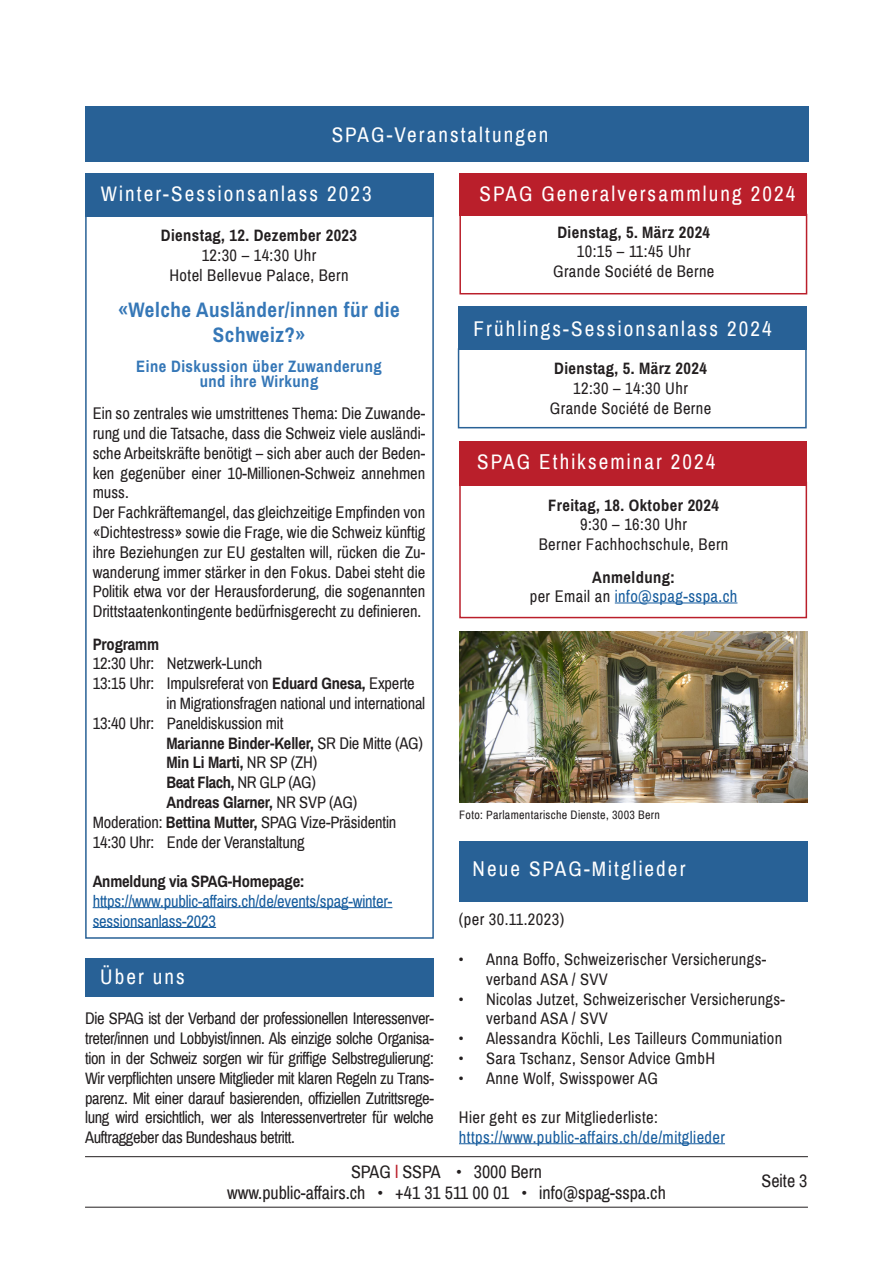
<style>
.page{position:relative;width:893px;height:1263px;background:#fff}
.page>*{position:absolute;margin:0;border:0;box-sizing:border-box;transform-origin:0 0}
.t1{font:21px "Archivo Narrow";letter-spacing:.1em;color:#fff}
.t2{font:700 21px/25.2px "Archivo Narrow";letter-spacing:.025em;color:#3577b7;text-align:center}
.t3{font:18px/21.6px "Archivo Narrow";color:#231f20;text-align:center}
.Spag_normal{font:16.5px/19.8px "Archivo Narrow";letter-spacing:.02em;color:#231f20;text-align:justify}
.Spag_normal-2{font:16.5px "Archivo Narrow";letter-spacing:-.01em;color:#231f20}
.t4{font:700 16.5px "Archivo Narrow";letter-spacing:-.01em;color:#231f20}
.t5{font:700 16.5px "Archivo Narrow";letter-spacing:.025em;color:#231f20}
.Spag_normal-3{font:16.5px "Archivo Narrow";letter-spacing:-.01em;color:#175d9e}
.Spag_normal-4{font:16.5px "Archivo Narrow";letter-spacing:.025em;color:#175d9e}
.t6{font:700 16.5px "Archivo Narrow";letter-spacing:.03em;color:#3577b7}
.Spag_normal-5{font:16.5px "Archivo Narrow";letter-spacing:-.015em;color:#231f20}
.t7{font:12px "Archivo Narrow";letter-spacing:.025em;color:#231f20}
.s1{font-weight:700}
.s2{font-weight:400}
.s3{color:#231f20}
.s4{color:#ba1f2b}
</style>
<div class="page">
<hr style="left:85px;top:1156px;width:723px;height:1px;background:#231f20">
<hr style="left:85px;top:1207px;width:723px;height:1px;background:#231f20">
<hr style="left:93px;top:907px;width:299px;height:1px;background:#175d9e">
<hr style="left:93px;top:927px;width:123px;height:1px;background:#175d9e">
<div style="left:85px;top:173px;width:349px;height:43px;background:#286196"></div>
<div style="left:85px;top:212px;width:349px;height:727px;border:2px solid #286196"></div>
<hr style="left:615px;top:603px;width:122px;height:1px;background:#175d9e">
<div style="left:459px;top:482px;width:348px;height:136px;border:2px solid #ba1f2b"></div>
<div style="left:459px;top:442px;width:348px;height:44px;background:#ba1f2b"></div>
<div style="left:459px;top:173px;width:348px;height:43px;background:#ba1f2b"></div>
<div style="left:459px;top:214px;width:348px;height:80px;border:2px solid #ba1f2b"></div>
<div style="left:458px;top:348px;width:349px;height:80px;border:2px solid #286196"></div>
<div style="left:458px;top:307px;width:348px;height:43px;background:#286196"></div>
<div style="left:85px;top:106px;width:723px;height:56px;background:#286196"></div>
<img style="left:459px;top:631px;width:349px;height:172px">
<div style="left:86px;top:958px;width:348px;height:39px;background:#286196"></div>
<hr style="left:459px;top:1143px;width:266px;height:1px;background:#175d9e">
<div style="left:459px;top:841px;width:349px;height:60px;background:#286196"></div>
<p class="t1" style="left:332px;top:121px;width:218px">SPAG-Veranstaltungen</p>
<p class="t1" style="left:101px;top:181px;width:272px">Winter-Sessionsanlass 2023</p>
<p class="t5" style="left:161px;top:225px;width:198px">Dienstag, 12. Dezember 2023</p>
<p class="Spag_normal" style="left:202px;top:245px;width:116px">12:30 – 14:30 Uhr</p>
<p class="Spag_normal" style="left:169px;top:265px;width:181px">Hotel Bellevue Palace, Bern</p>
<p class="t2" style="left:118px;top:297px;width:283px">«Welche Ausländer/innen für die<br>Schweiz?»</p>
<p class="t6" style="left:136px;top:356px;width:247px">Eine Diskussion über Zuwanderung</p>
<p class="t6" style="left:200px;top:371px;width:120px">und ihre Wirkung</p>
<p class="Spag_normal" style="left:93px;top:404px;width:334px">Ein so zentrales wie umstrittenes Thema: Die Zuwande&shy;rung und die Tatsache, dass die Schweiz viele ausländi&shy;sche Arbeitskräfte benötigt – sich aber auch der Beden&shy;ken gegenüber einer 10-Millionen-Schweiz annehmen muss.</p>
<p class="Spag_normal" style="left:93px;top:503px;width:334px">Der Fachkräftemangel, das gleichzeitige Empfinden von «Dichtestress» sowie die Frage, wie die Schweiz künftig ihre Beziehungen zur EU gestalten will, rücken die Zu&shy;wanderung immer stärker in den Fokus. Dabei steht die Politik etwa vor der Herausforderung, die sogenannten Drittstaatenkontingente bedürfnisgerecht zu definieren.</p>
<p class="t4" style="left:93px;top:634px;width:68px">Programm</p>
<p class="Spag_normal-2" style="left:93px;top:654px;width:171px">12:30 Uhr: Netzwerk-Lunch</p>
<p class="Spag_normal-2" style="left:93px;top:673px;width:324px">13:15 Uhr: Impulsreferat von <span class="s1">Eduard Gnesa,</span> Experte</p>
<p class="Spag_normal-5" style="left:166px;top:693px;width:260px">in Migrationsfragen national und international</p>
<p class="Spag_normal-2" style="left:93px;top:713px;width:192px">13:40 Uhr: Paneldiskussion mit</p>
<p class="t4" style="left:166px;top:733px;width:258px">Marianne Binder-Keller, <span class="s2">SR Die Mitte (AG)</span></p>
<p class="t4" style="left:166px;top:753px;width:152px">Min Li Marti, <span class="s2">NR SP (ZH)</span></p>
<p class="t4" style="left:166px;top:772px;width:151px">Beat Flach, <span class="s2">NR GLP (AG)</span></p>
<p class="t4" style="left:166px;top:792px;width:192px">Andreas Glarner, <span class="s2">NR SVP (AG)</span></p>
<p class="Spag_normal-2" style="left:93px;top:812px;width:305px">Moderation: <span class="s1">Bettina Mutter,</span> SPAG Vize-Präsidentin</p>
<p class="Spag_normal-2" style="left:93px;top:832px;width:214px">14:30 Uhr: Ende der Veranstaltung</p>
<p class="t4" style="left:93px;top:871px;width:213px">Anmeldung via SPAG-Homepage:</p>
<p class="Spag_normal-3" style="left:93px;top:891px;width:301px">https://www.public-affairs.ch/de/events/spag-winter-</p>
<p class="Spag_normal-3" style="left:93px;top:911px;width:125px">sessionsanlass-2023</p>
<p class="t1" style="left:100px;top:964px;width:86px">Über uns</p>
<p class="Spag_normal" style="left:85px;top:1009px;width:350px">Die SPAG ist der Verband der professionellen Interessenver&shy;treter/innen und Lobbyist/innen. Als einzige solche Organisa&shy;tion in der Schweiz sorgen wir für griffige Selbstregulierung:<br>Wir verpflichten -unsere Mitglieder mit klaren Regeln zu Trans&shy;parenz. Mit -einer darauf basierenden, offiziellen Zutrittsrege&shy;lung wird ersichtlich, wer als Interessenvertreter für welche Auftraggeber das Bundeshaus betritt.</p>
<p class="t1" style="left:480px;top:181px;width:317px">SPAG Generalversammlung 2024</p>
<p class="t5" style="left:557px;top:222px;width:154px">Dienstag, 5. März 2024</p>
<p class="Spag_normal" style="left:577px;top:242px;width:115px">10:15 – 11:45 Uhr</p>
<p class="Spag_normal" style="left:553px;top:262px;width:163px">Grande Société de Berne</p>
<p class="t1" style="left:474px;top:315px;width:300px">Frühlings-Sessionsanlass 2024</p>
<p class="t5" style="left:554px;top:358px;width:154px">Dienstag, 5. März 2024</p>
<p class="Spag_normal" style="left:573px;top:379px;width:116px">12:30 – 14:30 Uhr</p>
<p class="Spag_normal" style="left:550px;top:398px;width:163px">Grande Société de Berne</p>
<p class="t1" style="left:477px;top:449px;width:240px">SPAG Ethikseminar 2024</p>
<p class="t5" style="left:548px;top:495px;width:172px">Freitag, 18. Oktober 2024</p>
<p class="Spag_normal" style="left:580px;top:515px;width:108px">9:30 – 16:30 Uhr</p>
<p class="Spag_normal" style="left:539px;top:535px;width:191px">Berner Fachhochschule, Bern</p>
<p class="t5" style="left:592px;top:567px;width:84px">Anmeldung:</p>
<p class="Spag_normal-4" style="left:530px;top:587px;width:209px"><span class="s3">per Email an</span> info@spag-sspa.ch</p>
<p class="t7" style="left:459px;top:807px;width:202px">Foto: Parlamentarische Dienste, 3003 Bern</p>
<p class="t1" style="left:473px;top:856px;width:214px">Neue SPAG-Mitglieder</p>
<p class="Spag_normal" style="left:459px;top:910px;width:107px">(per 30.11.2023)</p>
<p class="Spag_normal" style="left:486px;top:950px;width:281px;text-indent:-27px">• Anna Boffo, Schweizerischer Versicherungs&shy;verband ASA / SVV</p>
<p class="Spag_normal" style="left:486px;top:989px;width:300px;text-indent:-27px">• Nicolas Jutzet, Schweizerischer Versicherungs&shy;verband ASA / SVV</p>
<p class="Spag_normal" style="left:459px;top:1029px;width:325px">• Alessandra Köchli, Les Tailleurs Communiation</p>
<p class="Spag_normal" style="left:459px;top:1049px;width:258px">• Sara Tschanz, Sensor Advice GmbH</p>
<p class="Spag_normal" style="left:459px;top:1068px;width:201px">• Anne Wolf, Swisspower AG</p>
<p class="Spag_normal" style="left:459px;top:1108px;width:200px">Hier geht es zur Mitgliederliste:</p>
<p class="Spag_normal-4" style="left:459px;top:1127px;width:267px">https://www.public-affairs.ch/de/mitglieder</p>
<p class="t3" style="left:227px;top:1161px;width:440px">SPAG <span class="s4">l</span> SSPA • 3000 Bern<br>www.public-affairs.ch • +41 31 511 00 01 • info@spag-sspa.ch</p>
<p class="t3" style="left:762px;top:1170px;width:47px">Seite 3</p>
</div>
